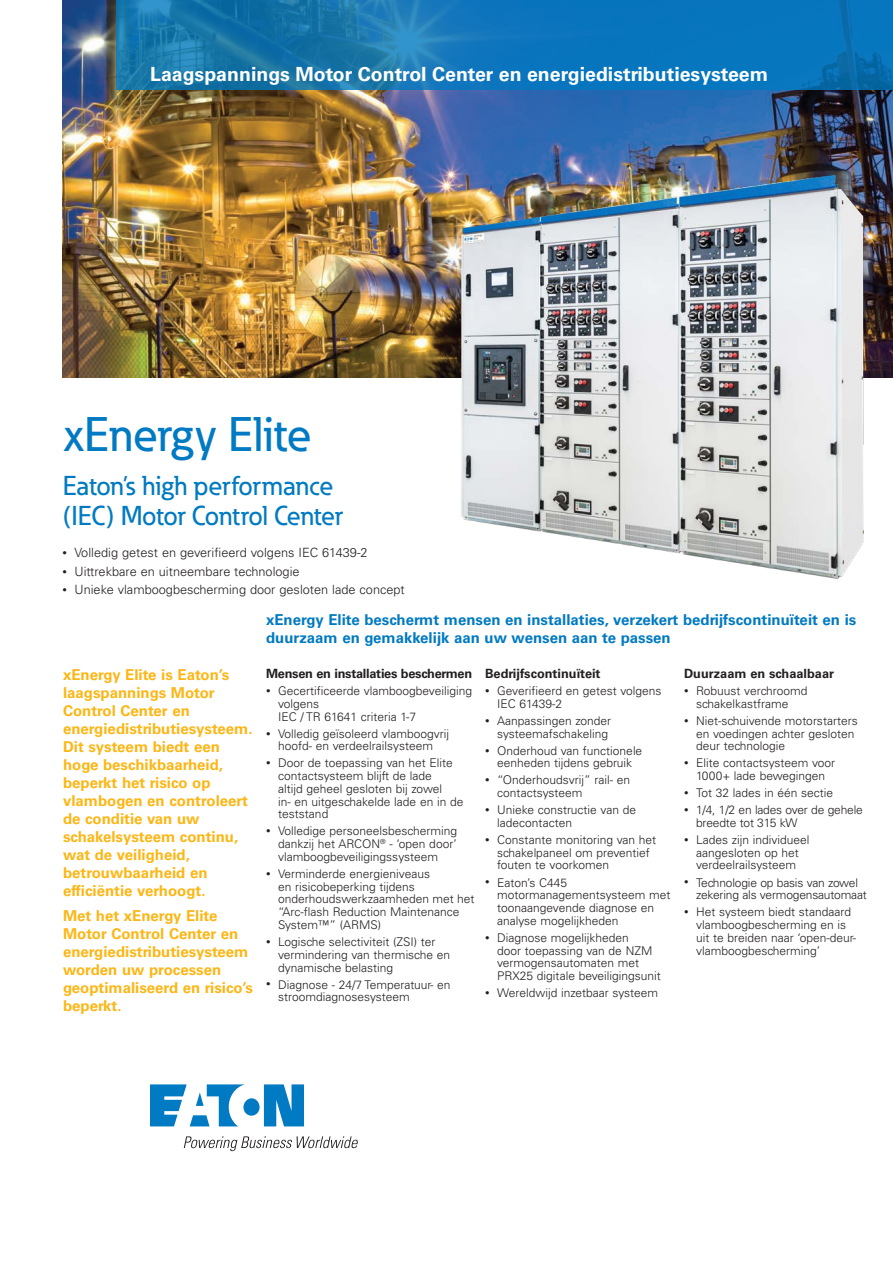
<style>
.page{position:relative;width:893px;height:1263px;background:#fff}
.page>*{position:absolute;margin:0;border:0;box-sizing:border-box;transform-origin:0 0}
.t1{font:500 48px "Eaton";letter-spacing:-.005em;color:#007ac2}
.t2{font:500 27px/30px "Eaton";letter-spacing:-.01em;color:#007ac2}
.t3{font:700 19.5px "Univers LT Std";color:#fff}
.t4{font:700 15px/18px "Univers LT Std";color:#fcb615}
.t5{font:700 15px/18px "Univers LT Std";color:#007ac2}
.t6{font:300 12.75px "Univers LT Std";color:#231f20}
.t7{font:700 12.75px "Univers LT Std";color:#231f20}
.t8{font:700 12.75px "Univers LT Std";letter-spacing:-.02em;color:#231f20}
.t9{font:300 12px/12.8px "Univers LT Std";color:#231f20}
.s1{font-size:9px}
</style>
<div class="page">
<img style="left:62px;top:0;width:831px;height:378px">
<img style="left:416px;top:161px;width:447px;height:419px">
<svg style="left:116px;top:0;width:777px;height:90px;background:#1076b5"></svg>
<svg style="left:150px;top:1084px;width:154px;height:42px"></svg>
<svg style="left:184px;top:1136px;width:174px;height:15px"></svg>
<h3 class="t3" style="left:150px;top:63px;width:619px">Laagspannings Motor Control Center en energiedistributiesysteem</h3>
<h1 class="t1" style="left:63px;top:405px;width:250px">xEnergy Elite</h1>
<h2 class="t2" style="left:63px;top:470px;width:282px">Eaton’s high performance (IEC) Motor Control Center</h2>
<p class="t6" style="left:62px;top:545px;width:307px"><span class="s1">•</span> Volledig getest en geverifieerd volgens IEC 61439-2</p>
<p class="t6" style="left:62px;top:563px;width:239px"><span class="s1">•</span> Uittrekbare en uitneembare technologie</p>
<p class="t6" style="left:62px;top:582px;width:344px"><span class="s1">•</span> Unieke vlamboogbescherming door gesloten lade concept</p>
<p class="t4" style="left:63px;top:666px;width:191px">xEnergy Elite is Eaton’s laagspannings Motor<br>Control Center en energiedistributiesysteem.<br>Dit systeem biedt een hoge beschikbaarheid, beperkt het risico op vlambogen en controleert de conditie van uw schakelsysteem continu, wat de veiligheid, betrouwbaarheid en efficiëntie verhoogt.</p>
<p class="t4" style="left:63px;top:907px;width:191px">Met het xEnergy Elite<br>Motor Control Center en energiedistributiesysteem worden uw processen geoptimaliseerd en risico’s beperkt.</p>
<p class="t5" style="left:266px;top:611px;width:592px">xEnergy Elite beschermt mensen en installaties, verzekert bedrijfscontinuïteit en is duurzaam en gemakkelijk aan uw wensen aan te passen</p>
<p class="t8" style="left:266px;top:666px;width:208px">Mensen en installaties beschermen</p>
<p class="t9" style="left:278px;top:685px;width:195px;text-indent:-12px"><span class="s1">•</span> Gecertificeerde vlamboogbeveiliging volgens<br>IEC / TR 61641 criteria 1-7</p>
<p class="t9" style="left:266px;top:727px;width:185px;text-align:center"><span class="s1">•</span> Volledig geïsoleerd vlamboogvrij hoofd- en verdeelrailsysteem</p>
<p class="t9" style="left:278px;top:757px;width:187px;text-indent:-12px"><span class="s1">•</span> Door de toepassing van het Elite contactsysteem blijft de lade<br>altijd geheel gesloten bij zowel<br>in- en uitgeschakelde lade en in de teststand</p>
<p class="t9" style="left:278px;top:825px;width:180px;text-align:justify;text-indent:-12px"><span class="s1">•</span> Volledige personeelsbescherming dankzij het ARCON<sup>®</sup> - ‘open door’ vlamboogbeveiligingssysteem</p>
<p class="t9" style="left:278px;top:867px;width:198px;text-indent:-12px"><span class="s1">•</span> Verminderde energieniveaus<br>en risicobeperking tijdens onderhoudswerkzaamheden met het “Arc-flash Reduction Maintenance<br>System™” (ARMS)</p>
<p class="t9" style="left:278px;top:935px;width:173px;text-indent:-12px"><span class="s1">•</span> Logische selectiviteit (ZSI) ter vermindering van thermische en dynamische belasting</p>
<p class="t9" style="left:278px;top:978px;width:174px;text-indent:-12px"><span class="s1">•</span> Diagnose - 24/7 Temperatuur- en stroomdiagnosesysteem</p>
<p class="t7" style="left:485px;top:666px;width:117px">Bedrijfscontinuïteit</p>
<p class="t9" style="left:497px;top:685px;width:166px;text-indent:-12px"><span class="s1">•</span> Geverifieerd en getest volgens<br>IEC 61439-2</p>
<p class="t9" style="left:485px;top:714px;width:128px;text-align:right"><span class="s1">•</span> Aanpassingen zonder systeemafschakeling</p>
<p class="t9" style="left:485px;top:744px;width:159px;text-align:center"><span class="s1">•</span> Onderhoud van functionele eenheden tijdens gebruik</p>
<p class="t9" style="left:497px;top:774px;width:135px;text-indent:-12px"><span class="s1">•</span> “Onderhoudsvrij” rail- en contactsysteem</p>
<p class="t9" style="left:497px;top:804px;width:140px;text-indent:-12px"><span class="s1">•</span> Unieke constructie van de ladecontacten</p>
<p class="t9" style="left:497px;top:833px;width:161px;text-indent:-12px"><span class="s1">•</span> Constante monitoring van het schakelpaneel om preventief fouten te voorkomen</p>
<p class="t9" style="left:497px;top:876px;width:175px;text-indent:-12px"><span class="s1">•</span> Eaton’s C445 motormanagementsysteem met toonaangevende diagnose en analyse mogelijkheden</p>
<p class="t9" style="left:497px;top:931px;width:165px;text-indent:-12px"><span class="s1">•</span> Diagnose mogelijkheden<br>door toepassing van de NZM vermogensautomaten met<br>PRX25 digitale beveiligingsunit</p>
<p class="t9" style="left:485px;top:986px;width:175px"><span class="s1">•</span> Wereldwijd inzetbaar systeem</p>
<p class="t7" style="left:684px;top:666px;width:151px">Duurzaam en schaalbaar</p>
<p class="t9" style="left:684px;top:685px;width:125px;text-align:center"><span class="s1">•</span> Robuust verchroomd schakelkastframe</p>
<p class="t9" style="left:696px;top:714px;width:163px;text-indent:-12px"><span class="s1">•</span> Niet-schuivende motorstarters en voedingen achter gesloten deur technologie</p>
<p class="t9" style="left:684px;top:757px;width:153px;text-align:center"><span class="s1">•</span> Elite contactsysteem voor<br>1000+ lade bewegingen</p>
<p class="t9" style="left:684px;top:787px;width:151px"><span class="s1">•</span> Tot 32 lades in één sectie</p>
<p class="t9" style="left:696px;top:804px;width:168px;text-indent:-12px"><span class="s1">•</span> 1/4, 1/2 en lades over de gehele breedte tot 315 kW</p>
<p class="t9" style="left:684px;top:833px;width:127px;text-align:center"><span class="s1">•</span> Lades zijn individueel aangesloten op het verdeelrailsysteem</p>
<p class="t9" style="left:696px;top:876px;width:172px;text-indent:-12px"><span class="s1">•</span> Technologie op basis van zowel zekering als vermogensautomaat</p>
<p class="t9" style="left:696px;top:906px;width:161px;text-indent:-12px"><span class="s1">•</span> Het systeem biedt standaard vlamboogbescherming en is uit te breiden naar ‘open-deur&shy;vlamboogbescherming’</p>
</div>
